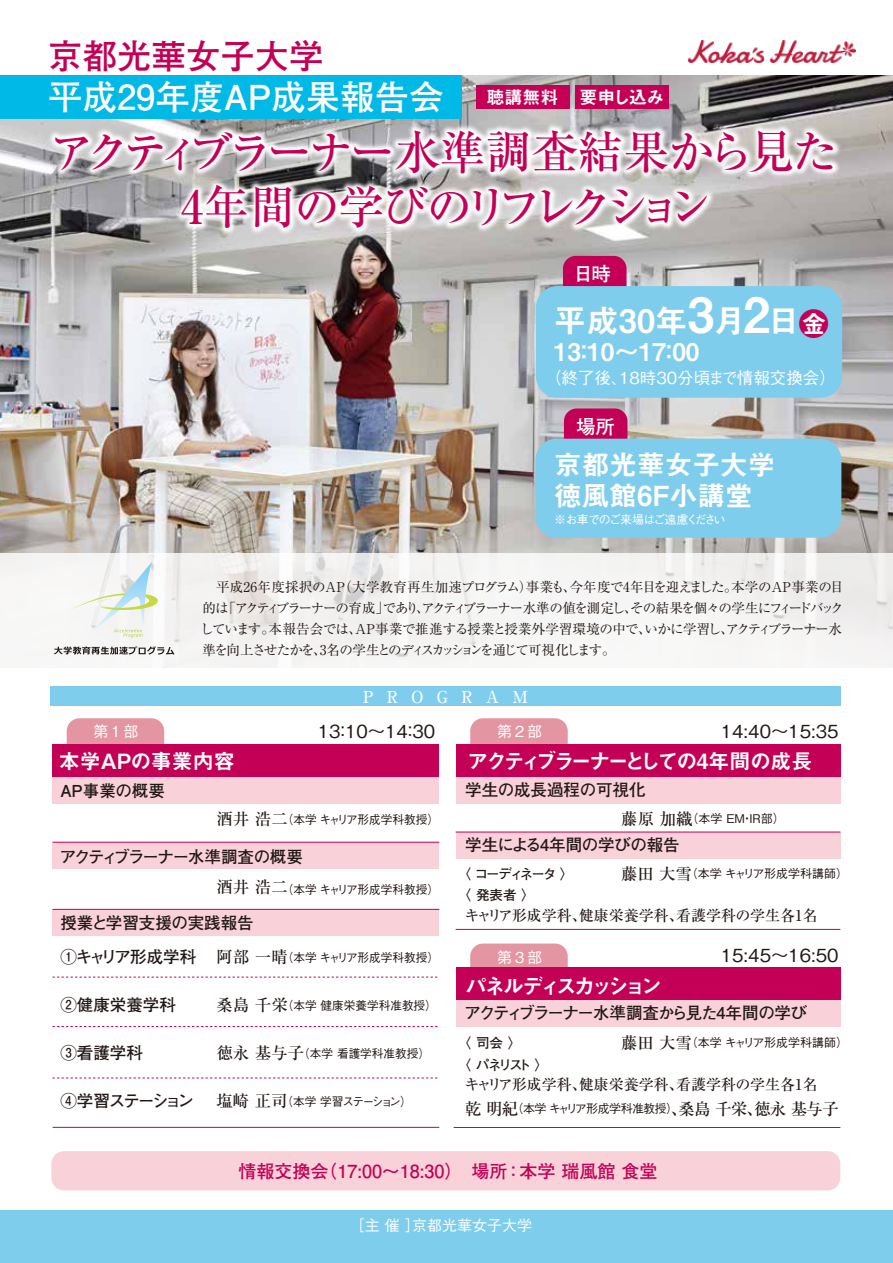
<style>
.page{position:relative;width:893px;height:1263px;background:#fff}
.page>*{position:absolute;margin:0;border:0;box-sizing:border-box;transform-origin:0 0}
.t1{font:500 45.75px/55.5px "Ryumin Pro";letter-spacing:-.095em;color:#c30056;text-align:center}
.t2{font:700 34.5px "Futo Go B101 Pro";color:#fff}
.t3{font:700 34.5px "Futo Go B101 Pro";color:#c30056}
.t4{font:32.55px "Midashi Go Pro MB31";color:#fff}
.t5{font:27.6px/31.5px "Midashi Go Pro MB31";color:#fff}
.t6{font:24.45px "Midashi Go Pro MB31";color:#fff}
.t7{font:21px "Midashi Go Pro MB31";letter-spacing:-.12em;color:#fff}
.t8{font:21px "Midashi Go Pro MB31";letter-spacing:-.155em;color:#fff}
.t9{font:21px "Midashi Go Pro MB31";color:#fff}
.t10{font:700 19.5px "Futo Go B101 Pro";color:#fff}
.t11{font:500 18px "Gothic BBB Pro";color:#221815}
.t12{font:700 18px "Futo Go B101 Pro";color:#c30056}
.t13{font:18px "Midashi Go Pro MB31";letter-spacing:-.01em;color:#fff}
.t14{font:700 16.5px "Futo Go B101 Pro";color:#221815}
.t15{font:700 16.5px "Futo Go B101 Pro";letter-spacing:-.075em;color:#221815}
.t16{font:500 16.5px "Gothic BBB Pro";color:#fff}
.t17{font:700 16.5px "Futo Go B101 Pro";letter-spacing:-.02em;color:#221815}
.t18{font:700 16.5px "Futo Go B101 Pro";letter-spacing:-.08em;color:#221815}
.t19{font:700 16.5px "Futo Go B101 Pro";letter-spacing:-.11em;color:#221815}
.t20{font:500 16.5px "Ryumin Pro";letter-spacing:.8em;color:#fff}
.t21{font:500 15px "Ryumin Pro";color:#221815}
.t22{font:500 15px "Gothic BBB Pro";color:#fff}
.t23{font:13.5px/21px "Ryumin Pro";letter-spacing:-.075em;color:#221815}
.t24{font:700 13.5px "Futo Go B101 Pro";letter-spacing:-.15em;color:#221815}
.t25{font:500 12px "Gothic BBB Pro";color:#221815}
.t26{font:500 12px "Gothic BBB Pro";letter-spacing:-.035em;color:#221815}
.t27{font:500 12px "Gothic BBB Pro";letter-spacing:-.09em;color:#fff}
.t28{font:500 12px "Gothic BBB Pro";letter-spacing:-.135em;color:#221815}
.s1{font-size:48.75px}
.s2{color:#c30056}
.s3{font-size:24.45px}
.s4{font-family:"Ryumin Pro";font-size:16.5px}
.s5{font-family:"Futo Go B101 Pro";font-weight:700;font-size:16.5px}
</style>
<div class="page">
<div style="left:456px;top:777px;width:384px;height:26px;background:#f9d2d9"></div>
<div style="left:456px;top:832px;width:384px;height:27px;background:#f9d2d9"></div>
<div style="left:456px;top:1000px;width:384px;height:27px;background:#f9d2d9"></div>
<div style="left:67px;top:718px;width:97px;height:41px;background:#e396a2;border-radius:13px"></div>
<div style="left:470px;top:718px;width:98px;height:40px;background:#e396a2;border-radius:13px"></div>
<div style="left:470px;top:943px;width:98px;height:41px;background:#e396a2;border-radius:13px"></div>
<img style="left:0;top:294px;width:893px;height:260px">
<div style="left:51px;top:1151px;width:789px;height:39px;background:#f9d2d9;border-radius:13px"></div>
<div style="left:0;top:1209px;width:893px;height:54px;background:#7fcdec"></div>
<div style="left:51px;top:687px;width:790px;height:19px;background:#7fcdec"></div>
<div style="left:53px;top:744px;width:386px;height:32px;background:#c30056"></div>
<div style="left:53px;top:777px;width:386px;height:26px;background:#f9d2d9"></div>
<div style="left:53px;top:842px;width:386px;height:27px;background:#f9d2d9"></div>
<div style="left:53px;top:909px;width:386px;height:27px;background:#f9d2d9"></div>
<div style="left:456px;top:744px;width:384px;height:32px;background:#c30056"></div>
<div style="left:456px;top:968px;width:384px;height:32px;background:#c30056"></div>
<img style="left:689px;top:41px;width:167px;height:21px">
<img style="left:0;top:75px;width:893px;height:219px">
<div style="left:563px;top:256px;width:63px;height:50px;background:#c30056;border-radius:13px"></div>
<div style="left:564px;top:408px;width:63px;height:51px;background:#c30056;border-radius:13px"></div>
<div style="left:536px;top:286px;width:306px;height:112px;background:#7fcdec;border-radius:21px"></div>
<div style="left:535px;top:439px;width:306px;height:99px;background:#7fcdec;border-radius:21px"></div>
<hr style="left:53px;top:842px;width:386px;height:1px;background:#c30056">
<hr style="left:53px;top:1127px;width:386px;height:1px;background:#c30056">
<hr style="left:53px;top:909px;width:386px;height:1px;background:#c30056">
<hr style="left:454px;top:1127px;width:386px;height:1px;background:#c30056">
<hr style="left:456px;top:929px;width:384px;height:1px;background:#c30056">
<hr style="left:456px;top:832px;width:384px;height:1px;background:#c30056">
<svg style="left:53px;top:977px;width:385px;height:1px"></svg>
<svg style="left:53px;top:1026px;width:385px;height:1px"></svg>
<svg style="left:53px;top:1077px;width:385px;height:1px"></svg>
<div style="left:0;top:554px;width:893px;height:115px;background:#f5f4f4"></div>
<svg style="left:54px;top:562px;width:120px;height:93px"></svg>
<h2 class="t3" style="left:48px;top:28px;width:277px">京都光華女子大学</h2>
<h2 class="t2" style="left:48px;top:70px;width:397px">平成29年度AP成果報告会</h2>
<h3 class="t13" style="left:487px;top:83px;width:179px">聴講無料 要申し込み</h3>
<h1 class="t1" style="left:49px;top:121px;width:790px">アクティブラーナー水準調査結果から見た<br>4年間の学びのリフレクション</h1>
<h3 class="t10" style="left:573px;top:258px;width:39px">日時</h3>
<h3 class="t4" style="left:554px;top:294px;width:278px">平成30年<span class="s1">3</span>月<span class="s1">2</span>日<span class="s2">●</span><span class="s3">金</span></h3>
<h3 class="t6" style="left:554px;top:332px;width:147px">13：10～17：00</h3>
<p class="t16" style="left:545px;top:365px;width:292px">（終了後、18時30分頃まで情報交換会）</p>
<h3 class="t10" style="left:576px;top:411px;width:40px">場所</h3>
<h3 class="t5" style="left:554px;top:445px;width:223px">京都光華女子大学徳風館6F小講堂</h3>
<p class="t27" style="left:554px;top:510px;width:173px">※お車でのご来場はご遠慮ください</p>
<p class="t23" style="left:200px;top:575px;width:645px">　平成26年度採択のAP（大学教育再生加速プログラム）事業も、今年度で4年目を迎えました。本学のAP事業の目的は「アクティブラーナーの育成」であり、アクティブラーナー水準の値を測定し、その結果を個々の学生にフィードバックしています。本報告会では、AP事業で推進する授業と授業外学習環境の中で、いかに学習し、アクティブラーナー水準を向上させたかを、3名の学生とのディスカッションを通じて可視化します。</p>
<p class="t20" style="left:363px;top:684px;width:167px">PROGRAM</p>
<p class="t22" style="left:94px;top:719px;width:46px">第１部</p>
<p class="t22" style="left:497px;top:719px;width:46px">第２部</p>
<h3 class="t11" style="left:721px;top:717px;width:119px">14:40～15:35</h3>
<h3 class="t11" style="left:318px;top:717px;width:119px">13：10～14：30</h3>
<h3 class="t9" style="left:59px;top:744px;width:178px">本学APの事業内容</h3>
<p class="t14" style="left:60px;top:777px;width:106px">AP事業の概要</p>
<p class="t25" style="left:216px;top:809px;width:224px"><span class="s4">酒井 浩二</span>（本学 キャリア形成学科教授）</p>
<p class="t18" style="left:60px;top:843px;width:245px">アクティブラーナー水準調査の概要</p>
<p class="t25" style="left:216px;top:880px;width:224px"><span class="s4">酒井 浩二</span>（本学 キャリア形成学科教授）</p>
<p class="t14" style="left:60px;top:909px;width:195px">授業と学習支援の実践報告</p>
<p class="t25" style="left:60px;top:947px;width:380px"><span class="s5">①キャリア形成学科</span> <span class="s4">阿部 一晴</span>（本学 キャリア形成学科教授）</p>
<p class="t14" style="left:60px;top:992px;width:117px">②健康栄養学科</p>
<p class="t25" style="left:216px;top:995px;width:222px"><span class="s4">桑島 千栄</span>（本学 健康栄養学科准教授）</p>
<p class="t17" style="left:60px;top:1040px;width:84px">③看護学科</p>
<p class="t25" style="left:216px;top:1043px;width:215px"><span class="s4">徳永 基与子</span>（本学 看護学科准教授）</p>
<p class="t19" style="left:60px;top:1088px;width:135px">④学習ステーション</p>
<p class="t28" style="left:216px;top:1091px;width:197px"><span class="s4">塩崎 正司</span>（本学 学習ステーション）</p>
<h3 class="t7" style="left:468px;top:744px;width:346px">アクティブラーナーとしての4年間の成長</h3>
<p class="t14" style="left:465px;top:777px;width:182px">学生の成長過程の可視化</p>
<p class="t25" style="left:621px;top:809px;width:165px"><span class="s4">藤原 加織</span>（本学 EM・IR部）</p>
<p class="t17" style="left:465px;top:832px;width:216px">学生による4年間の学びの報告</p>
<p class="t24" style="left:457px;top:863px;width:118px">〈 コーディネータ 〉</p>
<p class="t25" style="left:621px;top:864px;width:228px"><span class="s4">藤田 大雪</span>（本学 キャリア形成学科講師）</p>
<p class="t24" style="left:457px;top:884px;width:79px">〈 発表者 〉</p>
<p class="t21" style="left:464px;top:903px;width:355px">キャリア形成学科、健康栄養学科、看護学科の学生各1名</p>
<p class="t22" style="left:497px;top:945px;width:46px">第３部</p>
<h3 class="t11" style="left:721px;top:940px;width:119px">15:45～16:50</h3>
<h3 class="t8" style="left:466px;top:970px;width:198px">パネルディスカッション</h3>
<p class="t15" style="left:465px;top:999px;width:344px">アクティブラーナー水準調査から見た4年間の学び</p>
<p class="t24" style="left:457px;top:1032px;width:66px">〈 司会 〉</p>
<p class="t25" style="left:621px;top:1033px;width:228px"><span class="s4">藤田 大雪</span>（本学 キャリア形成学科講師）</p>
<p class="t24" style="left:457px;top:1053px;width:92px">〈 パネリスト 〉</p>
<p class="t21" style="left:464px;top:1073px;width:355px">キャリア形成学科、健康栄養学科、看護学科の学生各1名</p>
<p class="t26" style="left:465px;top:1099px;width:375px"><span class="s4">乾 明紀</span>（本学 キャリア形成学科准教授）<span class="s4">、桑島 千栄、徳永 基与子</span></p>
<h3 class="t12" style="left:238px;top:1157px;width:420px">情報交換会（17:00～18:30）　場所：本学 瑞風館 食堂</h3>
<p class="t22" style="left:350px;top:1213px;width:184px">［主 催 ］京都光華女子大学</p>
</div>
